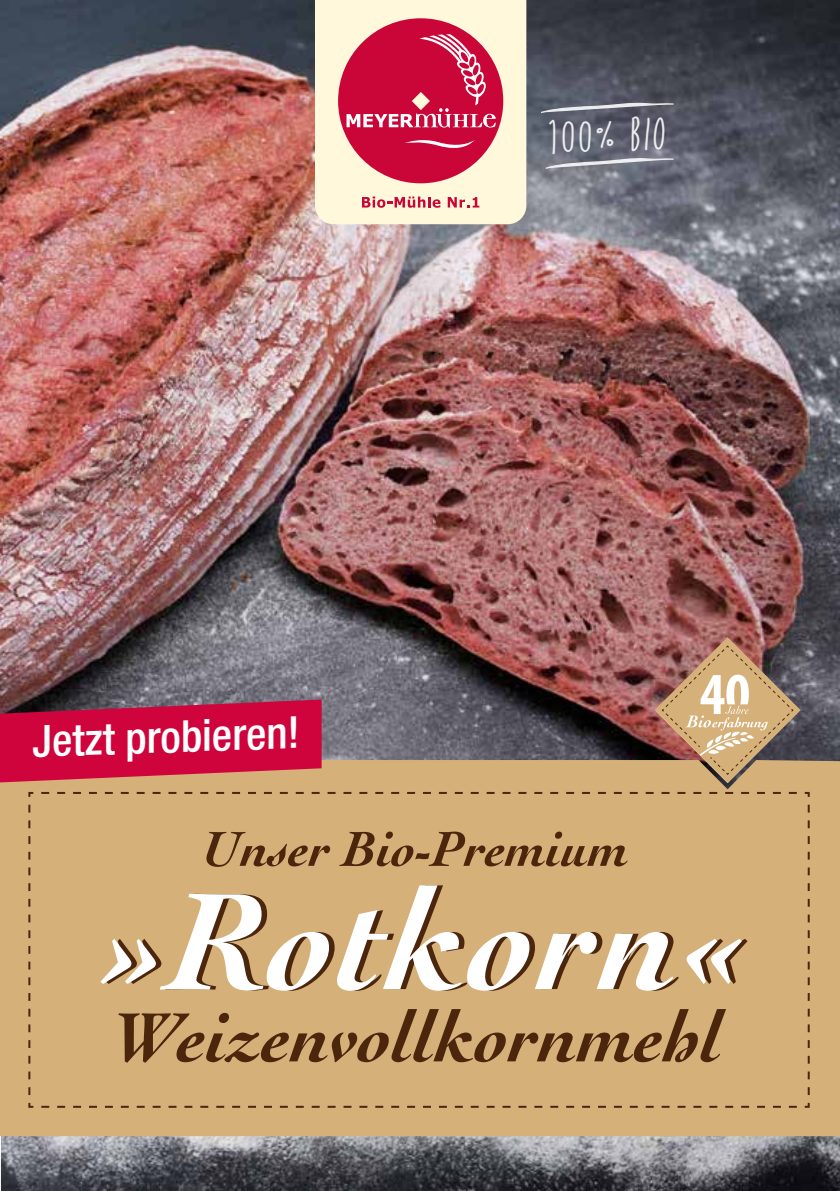
<style>
.page{position:relative;width:840px;height:1191px;background:#fff}
.page>*{position:absolute;margin:0;border:0;box-sizing:border-box;transform-origin:0 0}
.t1{font:italic 700 145.6px "Cochin";letter-spacing:.02em;color:#4c250d}
.t2{font:italic 700 145.6px "Cochin";color:#fff}
.t3{font:italic 700 73.4px "Cochin";color:#4c250d}
.t4{font:italic 700 51.8px "Cochin";color:#4c250d}
.t5{font:700 47.4px "Moon Flower";color:#fff}
.t6{font:500 condensed 44px "Helvetica Neue LT Std";color:#fff}
</style>
<div class="page">
<img style="left:0;top:0;width:839px;height:760px">
<img style="left:1px;top:1136px;width:838px;height:55px">
<div style="left:0;top:760px;width:839px;height:376px;background:#d5b079"></div>
<svg style="left:539px;top:102px;width:135px;height:12px;background:#797d87"></svg>
<svg style="left:544px;top:158px;width:130px;height:12px;background:#8d9099"></svg>
<div style="left:315px;top:0;width:211px;height:224px;background:#fff8da"></div>
<svg style="left:362px;top:196px;width:78px;height:12px"></svg>
<svg style="left:447px;top:197px;width:32px;height:10px"></svg>
<svg style="left:338px;top:18px;width:165px;height:165px;background:#d94b69"></svg>
<div style="left:27px;top:791px;width:783px;height:317px;background:#d5b079"></div>
<svg style="left:0;top:699px;width:321px;height:83px;background:#c41842"></svg>
<svg style="left:654px;top:637px;width:146px;height:146px;background:#b28f73"></svg>
<p class="t6" style="left:31px;top:715px;width:269px;rotate:-2deg">Jetzt probieren!</p>
<p class="t5" style="left:543px;top:114px;width:122px;rotate:-2deg">100% Bio</p>
<p class="t4" style="left:203px;top:818px;width:427px">Unser Bio-Premium</p>
<h1 class="t1" style="left:109px;top:855px;width:644px">››Rotkorn‹‹</h1>
<h1 class="t2" style="left:103px;top:855px;width:66px">››</h1>
<h1 class="t2" style="left:705px;top:855px;width:42px">‹</h1>
<p class="t3" style="left:114px;top:994px;width:609px">Weizenvollkornmehl</p>
</div>
